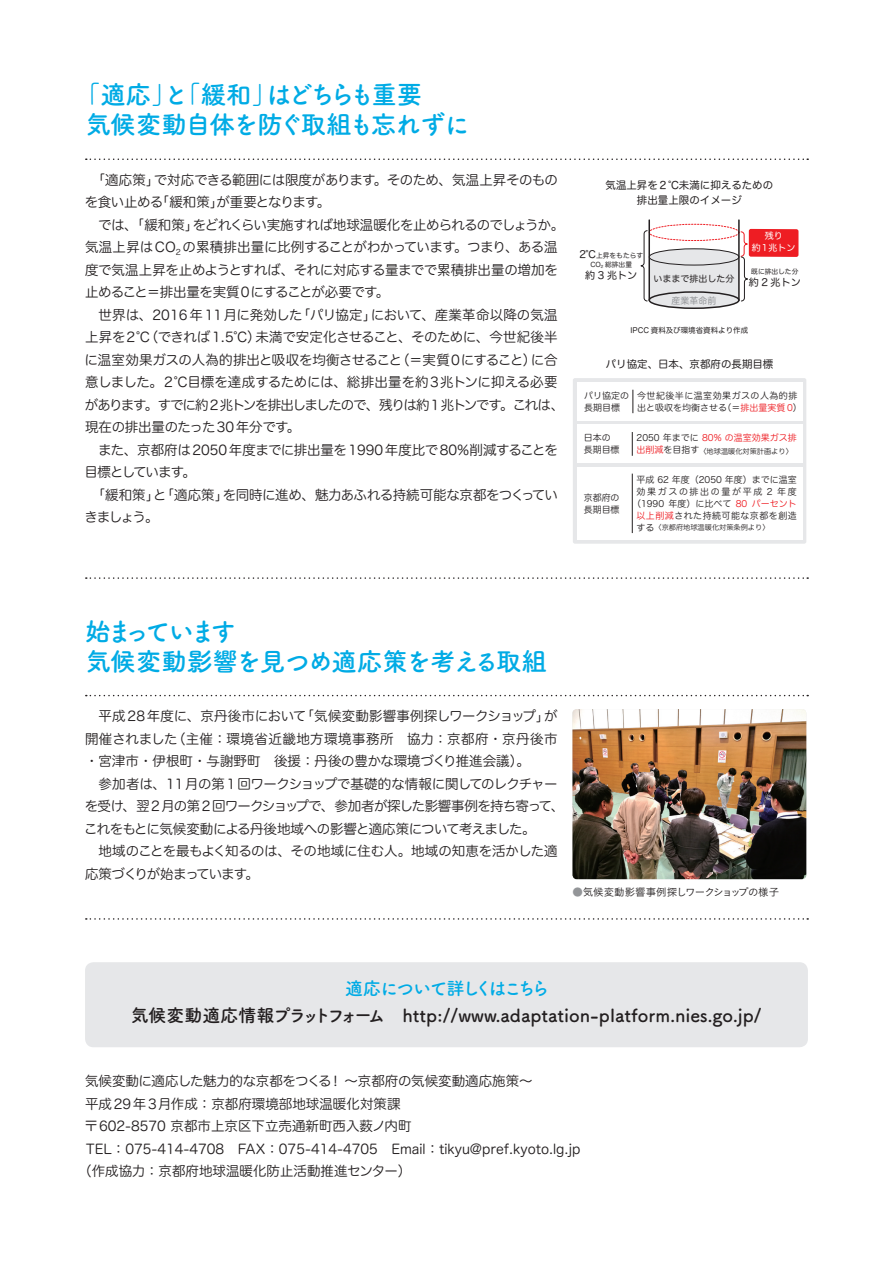
<style>
.page{position:relative;width:893px;height:1263px;background:#fff}
.page>*{position:absolute;margin:0;border:0;box-sizing:border-box;transform-origin:0 0}
.t1{font:700 25.5px/30px "Tsuku A Rd Gothic";letter-spacing:-.06em;color:#00abe5}
.t2{font:700 18px "Tsuku A Rd Gothic";color:#231f20}
.t3{font:700 18px "Tsuku A Rd Gothic";letter-spacing:-.125em;color:#00abe5}
.t4{font:13.5px/22.5px "Hira Maru Std W3";letter-spacing:-.02em;color:#231f20}
.t5{font:13.5px "Hira Maru Std W3";color:#231f20}
.t6{font:10.5px/15px "Hira Maru Std W4";color:#231f20;text-align:center}
.t7{font:10.5px "Koburina Go Std W3";letter-spacing:-.04em;color:#231f20}
.t8{font:10.05px "Hira Maru Std W4";color:#231f20}
.t9{font:9px/12px "Hira Maru Std W3";letter-spacing:.05em;color:#231f20}
.t10{font:9px/12px "Hira Maru Std W3";color:#231f20}
.t11{font:9px "Hira Maru Std W3";color:#ee1d23}
.t12{font:9px "Hira Maru Std W4";color:#231f20}
.t13{font:9px/12px "Hira Maru Std W4";color:#fff;text-align:center}
.t14{font:9px "Hira Maru Std W4";color:#939598}
.t15{font:7.5px "Hira Maru Std W4";color:#231f20}
.t16{font:7.2px "Hira Maru Std W3";color:#231f20}
.t17{font:6.75px/8.6px "Hira Maru Std W4";color:#231f20;text-align:center}
.s1{font-size:10.05px}
.s2{color:#ee1d23}
.s3{color:#231f20}
.s4{font-size:9px;color:#ee1d23}
.s5{font-size:9px}
.s6{color:#939598}
</style>
<div class="page">
<svg style="left:86px;top:158px;width:722px;height:2px"></svg>
<svg style="left:86px;top:577px;width:722px;height:2px"></svg>
<svg style="left:86px;top:695px;width:722px;height:1px"></svg>
<svg style="left:86px;top:918px;width:722px;height:2px"></svg>
<div style="left:649px;top:258px;width:90px;height:42px;background:#e6e7e9"></div>
<div style="left:649px;top:249px;width:90px;height:16px;background:#e6e7e9;border-radius:50%"></div>
<div style="left:649px;top:248px;width:90px;height:17px;border:1px solid #231f20;border-radius:50%"></div>
<div style="left:649px;top:224px;width:90px;height:17px;border:1px dashed #ee1d23;border-radius:50%"></div>
<div style="left:649px;top:292px;width:90px;height:16px;background:#e6e7e9;border-radius:50%"></div>
<div style="left:648px;top:291px;width:92px;height:18px;border:1px solid #231f20;border-radius:50%"></div>
<hr style="left:648px;top:220px;width:2px;height:80px;background:#231f20">
<hr style="left:738px;top:220px;width:2px;height:80px;background:#231f20">
<div style="left:749px;top:229px;width:49px;height:28px;background:#ee1d23;border-radius:2px"></div>
<svg style="left:640px;top:230px;width:8px;height:72px"></svg>
<svg style="left:740px;top:231px;width:8px;height:71px"></svg>
<img style="left:572px;top:709px;width:234px;height:170px">
<div style="left:573px;top:378px;width:233px;height:166px;background:#e6e7e9;border-radius:2px"></div>
<div style="left:577px;top:382px;width:225px;height:39px;background:#fff"></div>
<svg style="left:633px;top:390px;width:1px;height:23px"></svg>
<div style="left:577px;top:425px;width:225px;height:38px;background:#fff"></div>
<svg style="left:632px;top:432px;width:1px;height:24px"></svg>
<div style="left:577px;top:467px;width:225px;height:72px;background:#fff"></div>
<hr style="left:632px;top:474px;width:1px;height:59px;background:#231f20">
<div style="left:85px;top:962px;width:723px;height:85px;background:#e6e7e9;border-radius:9px"></div>
<h1 class="t1" style="left:85px;top:78px;width:386px;text-indent:-10px">「適応」と「緩和」はどちらも重要<br>気候変動自体を防ぐ取組も忘れずに</h1>
<p class="t4" style="left:84px;top:168px;width:481px">　「適応策」で対応できる範囲には限度があります。そのため、気温上昇そのものを食い止める「緩和策」が重要となります。<br>　では、「緩和策」をどれくらい実施すれば地球温暖化を止められるのでしょうか。気温上昇はCO<sub>2</sub> の累積排出量に比例することがわかっています。つまり、ある温度で気温上昇を止めようとすれば、それに対応する量までで累積排出量の増加を止めること＝排出量を実質０にすることが必要です。<br>　世界は、2016年11月に発効した「パリ協定」において、産業革命以降の気温上昇を２℃（できれば 1.5℃）未満で安定化させること、そのために、今世紀後半に温室効果ガスの人為的排出と吸収を均衡させること（＝実質０にすること）に合意しました。２℃目標を達成するためには、総排出量を約３兆トンに抑える必要があります。すでに約２兆トンを排出しましたので、残りは約１兆トンです。これは、現在の排出量のたった30年分です。<br>　また、京都府は2050年度までに排出量を1990年度比で80％削減することを目標としています。<br>　「緩和策」と「適応策」を同時に進め、魅力あふれる持続可能な京都をつくっていきましょう。</p>
<p class="t6" style="left:605px;top:177px;width:169px">気温上昇を２℃未満に抑えるための排出量上限のイメージ</p>
<p class="t13" style="left:752px;top:230px;width:45px">残り<br>約1兆トン</p>
<p class="t17" style="left:579px;top:252px;width:65px"><span class="s1">2℃</span>上昇をもたらす<br>CO<sub>2</sub> 総排出量</p>
<p class="t8" style="left:585px;top:268px;width:54px">約 3 兆トン</p>
<p class="t17" style="left:751px;top:267px;width:49px">既に排出した分</p>
<p class="t12" style="left:654px;top:272px;width:82px">いままで排出した分</p>
<p class="t8" style="left:749px;top:275px;width:54px">約 2 兆トン</p>
<p class="t14" style="left:672px;top:293px;width:46px">産業革命前</p>
<p class="t15" style="left:631px;top:325px;width:119px">IPCC 資料及び環境省資料より作成</p>
<p class="t6" style="left:606px;top:357px;width:169px">パリ協定、日本、京都府の長期目標</p>
<p class="t10" style="left:584px;top:389px;width:46px">パリ協定の長期目標</p>
<p class="t9" style="left:637px;top:390px;width:166px">今世紀後半に温室効果ガスの人為的排出と吸収を均衡させる（＝<span class="s2">排出量実質 0</span>）</p>
<p class="t10" style="left:584px;top:432px;width:37px">日本の長期目標</p>
<p class="t11" style="left:636px;top:431px;width:162px"><span class="s3">2050 年までに</span> 80% の温室効果ガス排</p>
<p class="t16" style="left:636px;top:446px;width:158px"><span class="s4">出削減</span><span class="s5">を目指す</span>〈地球温暖化対策計画より〉</p>
<p class="t10" style="left:584px;top:491px;width:37px">京都府の長期目標</p>
<p class="t9" style="left:632px;top:473px;width:166px;text-align:center">平成 62 年度（2050 年度）までに温室効果ガスの排出の量が平成 2 年度（1990 年度）に比べて <span class="s2">80 パーセント以上削減</span>された持続可能な京都を創造</p>
<p class="t16" style="left:636px;top:522px;width:134px"><span class="s5">する</span>〈京都府地球温暖化対策条例より〉</p>
<h1 class="t1" style="left:85px;top:614px;width:464px">始まっています<br>気候変動影響を見つめ適応策を考える取組</h1>
<p class="t4" style="left:84px;top:705px;width:482px">　平成28年度に、京丹後市において「気候変動影響事例探しワークショップ」が開催されました（主催：環境省近畿地方環境事務所　協力：京都府・京丹後市・宮津市・伊根町・与謝野町　後援：丹後の豊かな環境づくり推進会議）。<br>　参加者は、11月の第 1 回ワークショップで基礎的な情報に関してのレクチャーを受け、翌 2月の第 2 回ワークショップで、参加者が探した影響事例を持ち寄って、これをもとに気候変動による丹後地域への影響と適応策について考えました。<br>　地域のことを最もよく知るのは、その地域に住む人。地域の知恵を活かした適応策づくりが始まっています。</p>
<p class="t7" style="left:572px;top:884px;width:208px"><span class="s6">●</span>気候変動影響事例探しワークショップの様子</p>
<h2 class="t3" style="left:345px;top:975px;width:206px">適応について詳しくはこちら</h2>
<h2 class="t2" style="left:130px;top:1002px;width:633px">気候変動適応情報プラットフォーム　http://www.adaptation-platform.nies.go.jp/</h2>
<p class="t4" style="left:85px;top:1070px;width:449px">気候変動に適応した魅力的な京都をつくる！ 〜京都府の気候変動適応施策〜</p>
<p class="t5" style="left:85px;top:1094px;width:317px">平成29年3月作成：京都府環境部地球温暖化対策課</p>
<p class="t5" style="left:84px;top:1116px;width:329px">〒602-8570 京都市上京区下立売通新町西入薮ノ内町</p>
<p class="t5" style="left:86px;top:1139px;width:496px">TEL：075-414-4708　FAX：075-414-4705　Email：tikyu@pref.kyoto.lg.jp</p>
<p class="t5" style="left:78px;top:1161px;width:335px">（作成協力：京都府地球温暖化防止活動推進センター）</p>
</div>
